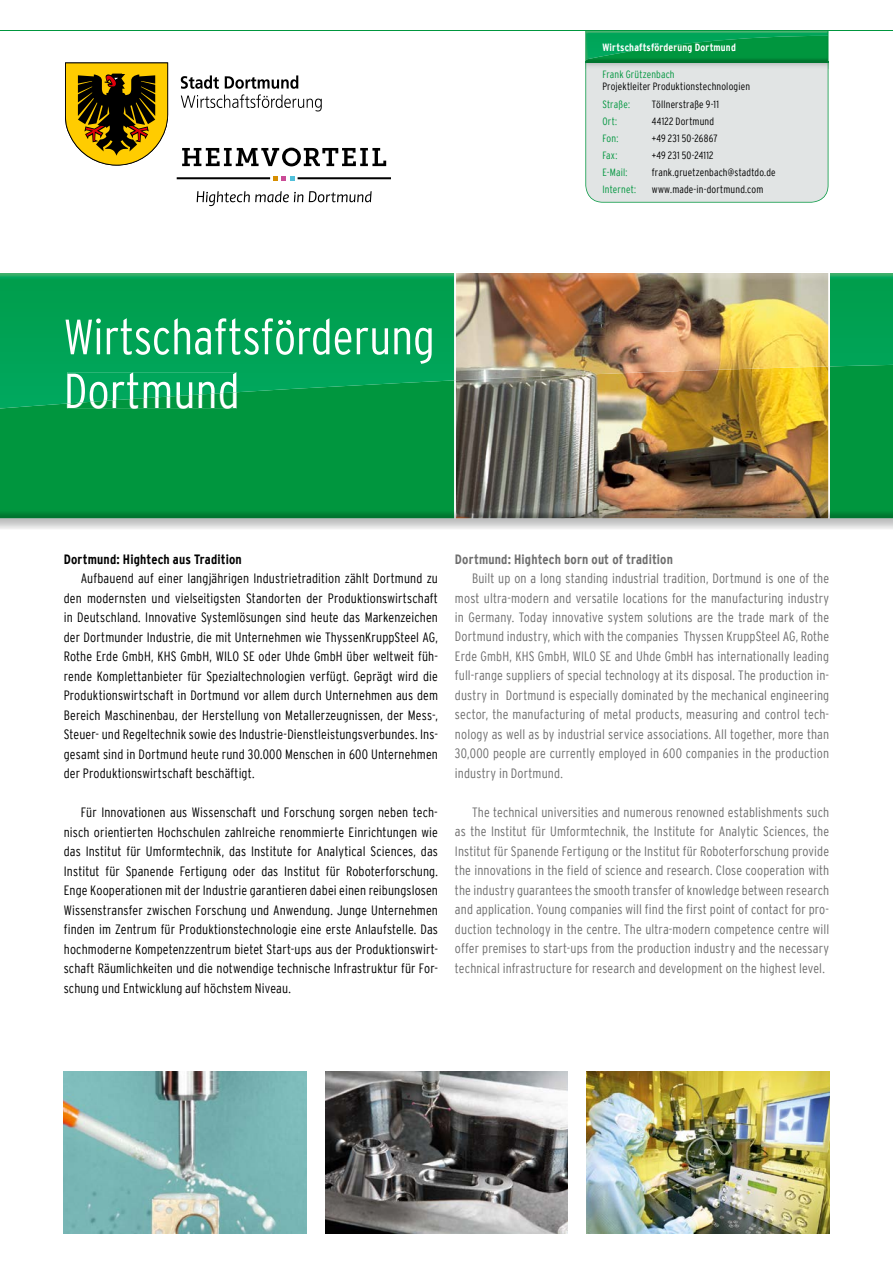
<style>
.page{position:relative;width:893px;height:1263px;background:#fff}
.page>*{position:absolute;margin:0;border:0;box-sizing:border-box;transform-origin:0 0}
.t1{font:300 condensed 49.5px "Interstate";color:#fff}
.t2{font:300 condensed 13.5px/19.5px "Interstate";letter-spacing:.01em;color:#000;text-align:justify}
.t3{font:300 condensed 13.5px/19.5px "Interstate";letter-spacing:.01em;color:#6e6e6e;text-align:justify}
.t4{font:700 condensed 13.5px "Interstate";letter-spacing:.01em;color:#6e6e6e}
.t5{font:700 condensed 13.5px "Interstate";letter-spacing:.01em;color:#000}
.t6{font:300 condensed 10.5px "Interstate";letter-spacing:.015em;color:#000}
.t7{font:300 condensed 10.5px "Interstate";letter-spacing:.015em;color:#00963e}
.t8{font:700 condensed 10.5px "Interstate";letter-spacing:.015em;color:#fff}
</style>
<div class="page">
<svg style="left:585px;top:31px;width:243px;height:172px;background:#b6d5c5"></svg>
<hr style="left:0;top:30px;width:893px;height:1px;background:#00963e">
<img style="left:830px;top:273px;width:63px;height:245px">
<div style="left:0;top:380px;width:456px;height:138px;background:#00963e"></div>
<img style="left:67px;top:408px;width:169px;height:1px">
<img style="left:456px;top:366px;width:374px;height:152px">
<img style="left:0;top:518px;width:893px;height:1px">
<img style="left:64px;top:1072px;width:242px;height:161px">
<img style="left:325px;top:1072px;width:243px;height:161px">
<img style="left:587px;top:1072px;width:242px;height:161px">
<svg style="left:65px;top:62px;width:103px;height:104px;background:#997c1c"></svg>
<svg style="left:181px;top:75px;width:141px;height:36px"></svg>
<svg style="left:182px;top:148px;width:204px;height:18px"></svg>
<svg style="left:197px;top:191px;width:175px;height:15px"></svg>
<hr style="left:177px;top:177px;width:93px;height:2px;background:#000">
<hr style="left:298px;top:177px;width:93px;height:2px;background:#000">
<svg style="left:273px;top:176px;width:22px;height:5px"></svg>
<img style="left:0;top:273px;width:454px;height:135px">
<img style="left:454px;top:273px;width:374px;height:107px">
<img style="left:828px;top:273px;width:1px;height:93px">
<img style="left:66px;top:318px;width:369px;height:46px">
<img style="left:67px;top:372px;width:169px;height:31px">
<p class="t8" style="left:602px;top:42px;width:135px">Wirtschaftsförderung Dortmund</p>
<p class="t7" style="left:602px;top:68px;width:74px">Frank Grützenbach</p>
<p class="t6" style="left:602px;top:80px;width:149px">Projektleiter Produktionstechnologien</p>
<p class="t7" style="left:602px;top:98px;width:29px">Straße:</p>
<p class="t6" style="left:652px;top:98px;width:69px">Töllnerstraße 9-11</p>
<p class="t7" style="left:602px;top:115px;width:16px">Ort:</p>
<p class="t6" style="left:652px;top:115px;width:64px">44122 Dortmund</p>
<p class="t7" style="left:602px;top:132px;width:17px">Fon:</p>
<p class="t6" style="left:652px;top:132px;width:67px">+49 231 50-26867</p>
<p class="t7" style="left:602px;top:149px;width:16px">Fax:</p>
<p class="t6" style="left:652px;top:149px;width:63px">+49 231 50-24112</p>
<p class="t7" style="left:602px;top:166px;width:26px">E-Mail:</p>
<p class="t6" style="left:652px;top:166px;width:125px">frank.gruetzenbach@stadtdo.de</p>
<p class="t7" style="left:602px;top:183px;width:35px">Internet:</p>
<p class="t6" style="left:652px;top:183px;width:113px">www.made-in-dortmund.com</p>
<h1 class="t1" style="left:64px;top:363px;width:177px">Dortmund</h1>
<p class="t5" style="left:64px;top:551px;width:179px">Dortmund: Hightech aus Tradition</p>
<p class="t2" style="left:64px;top:568px;width:376px;text-indent:17px">Aufbauend auf einer langjährigen Industrietradition zählt Dortmund zu den modernsten und vielseitigsten Standorten der Produktionswirtschaft in Deutschland. Innovative Systemlösungen sind heute das Markenzeichen der Dortmunder Industrie, die mit Unternehmen wie ThyssenKruppSteel AG, Rothe Erde GmbH, KHS GmbH, WILO SE oder Uhde GmbH über weltweit füh&shy;rende Komplettanbieter für Spezialtechnologien verfügt. Geprägt wird die Produktionswirtschaft in Dortmund vor allem durch Unternehmen aus dem Bereich Maschinenbau, der Herstellung von Metallerzeugnissen, der Mess-, Steuer- und Regeltechnik sowie des Industrie-Dienstleistungsverbundes. Ins&shy;gesamt sind in Dortmund heute rund 30.000 Menschen in 600 Unternehmen der Produktionswirtschaft beschäftigt.</p>
<p class="t2" style="left:64px;top:802px;width:376px;text-indent:17px">Für Innovationen aus Wissenschaft und Forschung sorgen neben tech&shy;nisch orientierten Hochschulen zahlreiche renommierte Einrichtungen wie das Institut für Umformtechnik, das Institute for Analytical Sciences, das Institut für Spanende Fertigung oder das Institut für Roboterforschung.<br>Enge Kooperationen mit der Industrie garantieren dabei einen reibungslosen Wissenstransfer zwischen Forschung und Anwendung. Junge Unternehmen finden im Zentrum für Produktionstechnologie eine erste Anlaufstelle. Das hochmoderne Kompetenzzentrum bietet Start-ups aus der Produktionswirt&shy;schaft Räumlichkeiten und die notwendige technische Infrastruktur für For&shy;schung und Entwicklung auf höchstem Niveau.</p>
<p class="t4" style="left:455px;top:551px;width:219px">Dortmund: Hightech born out of tradition</p>
<p class="t3" style="left:455px;top:568px;width:376px;text-indent:17px">Built up on a long standing industrial tradition, Dortmund is one of the most ultra-modern and versatile locations for the manufacturing industry in Germany. Today innovative system solutions are the trade mark of the Dortmund industry, which with the companies Thyssen KruppSteel AG, Rothe Erde GmbH, KHS GmbH, WILO SE and Uhde GmbH has internationally leading full-range suppliers of special technology at its disposal. The production in&shy;dustry in Dortmund is especially dominated by the mechanical engineering sector, the manufacturing of metal products, measuring and control tech&shy;nology as well as by industrial service associations. All together, more than 30,000 people are currently employed in 600 companies in the production industry in Dortmund.</p>
<p class="t3" style="left:455px;top:802px;width:376px;text-indent:17px">The technical universities and numerous renowned establishments such as the Institut für Umformtechnik, the Institute for Analytic Sciences, the Institut für Spanende Fertigung or the Institut für Roboterforschung provide the innovations in the field of science and research. Close cooperation with the industry guarantees the smooth transfer of knowledge between research and application. Young companies will find the first point of contact for pro&shy;duction technology in the centre. The ultra-modern competence centre will offer premises to start-ups from the production industry and the necessary technical infrastructure for research and development on the highest level.</p>
</div>
